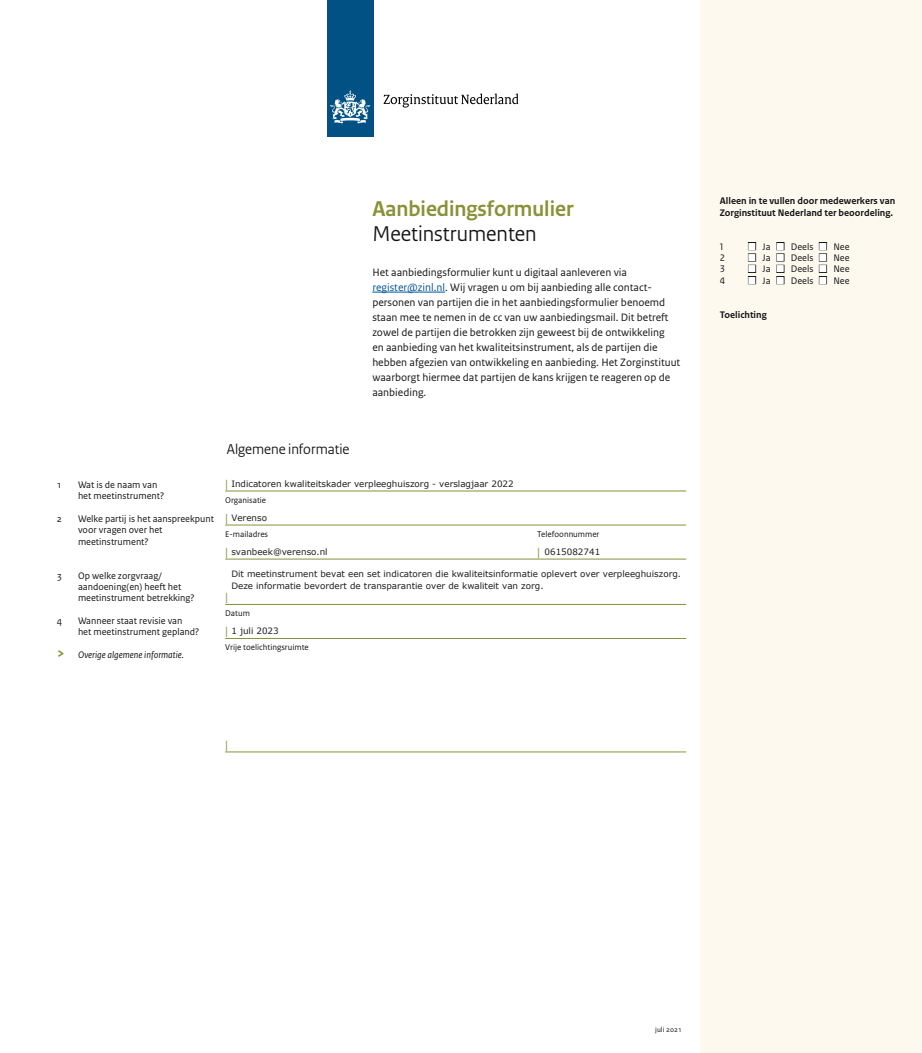
<style>
.page{position:relative;width:922px;height:1053px;background:#fff}
.page>*{position:absolute;margin:0;border:0;box-sizing:border-box;transform-origin:0 0}
.t1{font:700 22.5px "Rijksoverheid Sans Heading";color:#899237}
.t2{font:22.5px "Rijksoverheid Sans Heading";color:#141517}
.t3{font:15px "Rijksoverheid Sans Heading";color:#141517}
.t4{font:12.5px "Rijksoverheid Sans Text";color:#899237}
.t5{font:11.25px/15px "Rijksoverheid Sans Text";color:#141517}
.t6{font:10px/11.4px "Rijksoverheid Sans Text";color:#141517}
.t7{font:700 10px/11.4px "Rijksoverheid Sans Text";color:#141517}
.t8{font:italic 10px "Rijksoverheid Sans Text";color:#141517}
.t9{font:8.75px/11.4px "Verdana";color:#1d1e1f}
.t10{font:8.75px "Rijksoverheid Sans Text";color:#141517}
.t11{font:7.5px "Rijksoverheid Sans Text";color:#141517}
.s1{color:#015397}
.s2{font-weight:700;font-style:normal;font-size:15px;color:#899237}
</style>
<div class="page">
<div style="left:327px;top:0;width:46px;height:136px;background:#015185"></div>
<svg style="left:330px;top:90px;width:40px;height:34px"></svg>
<svg style="left:383px;top:94px;width:135px;height:14px"></svg>
<div style="left:700px;top:0;width:221px;height:1052px;background:#fef9ee"></div>
<hr style="left:372px;top:292px;width:73px;height:1px;background:#015397">
<hr style="left:225px;top:490px;width:461px;height:1px;background:#899237">
<hr style="left:225px;top:524px;width:461px;height:1px;background:#899237">
<hr style="left:225px;top:558px;width:461px;height:1px;background:#899237">
<hr style="left:225px;top:604px;width:461px;height:1px;background:#899237">
<hr style="left:225px;top:638px;width:461px;height:1px;background:#899237">
<hr style="left:225px;top:751px;width:461px;height:1px;background:#899237">
<h1 class="t1" style="left:372px;top:199px;width:203px">Aanbiedingsformulier</h1>
<h1 class="t2" style="left:372px;top:224px;width:166px">Meetinstrumenten</h1>
<p class="t5" style="left:372px;top:265px;width:309px">Het aanbiedingsformulier kunt u digitaal aanleveren via <span class="s1">register@zinl.nl</span>. Wij vragen u om bij aanbieding alle contact&shy;personen van partijen die in het aanbiedingsformulier benoemd staan mee te nemen in de cc van uw aanbiedingsmail. Dit betreft zowel de partijen die betrokken zijn geweest bij de ontwikkeling<br>en aanbieding van het kwaliteitsinstrument, als de partijen die hebben afgezien van ontwikkeling en aanbieding. Het Zorginstituut waarborgt hiermee dat partijen de kans krijgen te reageren op de aanbieding.</p>
<p class="t6" style="left:57px;top:479px;width:7px">1</p>
<p class="t6" style="left:78px;top:479px;width:88px">Wat is de naam van het meetinstrument?</p>
<p class="t6" style="left:57px;top:513px;width:7px">2</p>
<p class="t6" style="left:78px;top:513px;width:138px">Welke partij is het aanspreekpunt voor vragen over het meetinstrument?</p>
<p class="t6" style="left:57px;top:570px;width:7px">3</p>
<p class="t6" style="left:78px;top:570px;width:118px">Op welke zorgvraag/ aandoening(en) heeft het meetinstrument betrekking?</p>
<p class="t6" style="left:57px;top:615px;width:7px">4</p>
<p class="t6" style="left:78px;top:615px;width:123px">Wanneer staat revisie van<br>het meetinstrument gepland?</p>
<p class="t8" style="left:57px;top:650px;width:129px"><span class="s2">&gt;</span> Overige algemene informatie.</p>
<h2 class="t3" style="left:227px;top:443px;width:124px">Algemene informatie</h2>
<p class="t4" style="left:225px;top:479px;width:5px">|</p>
<p class="t10" style="left:225px;top:496px;width:43px">Organisatie</p>
<p class="t4" style="left:225px;top:513px;width:5px">|</p>
<p class="t10" style="left:225px;top:530px;width:44px">E-mailadres</p>
<p class="t10" style="left:537px;top:530px;width:64px">Telefoonnummer</p>
<p class="t4" style="left:225px;top:547px;width:5px">|</p>
<p class="t4" style="left:537px;top:547px;width:5px">|</p>
<p class="t4" style="left:225px;top:592px;width:5px">|</p>
<p class="t10" style="left:225px;top:610px;width:26px">Datum</p>
<p class="t4" style="left:225px;top:626px;width:5px">|</p>
<p class="t10" style="left:225px;top:644px;width:85px">Vrije toelichtingsruimte</p>
<p class="t9" style="left:231px;top:477px;width:284px">Indicatoren kwaliteitskader verpleeghuiszorg - verslagjaar 2022</p>
<p class="t9" style="left:231px;top:511px;width:37px">Verenso</p>
<p class="t9" style="left:231px;top:545px;width:98px">svanbeek@verenso.nl</p>
<p class="t9" style="left:544px;top:545px;width:57px">0615082741</p>
<p class="t9" style="left:231px;top:568px;width:451px">Dit meetinstrument bevat een set indicatoren die kwaliteitsinformatie oplevert over verpleeghuiszorg.<br>Deze informatie bevordert de transparantie over de kwaliteit van zorg.</p>
<p class="t9" style="left:231px;top:625px;width:49px">1 juli 2023</p>
<p class="t4" style="left:225px;top:739px;width:5px">|</p>
<p class="t7" style="left:719px;top:196px;width:177px">Alleen in te vullen door medewerkers van<br>Zorginstituut Nederland ter beoordeling.</p>
<p class="t6" style="left:719px;top:241px;width:5px">1</p>
<p class="t6" style="left:762px;top:241px;width:10px">Ja</p>
<p class="t6" style="left:790px;top:241px;width:24px">Deels</p>
<p class="t6" style="left:833px;top:241px;width:18px">Nee</p>
<p class="t6" style="left:719px;top:252px;width:7px">2</p>
<p class="t6" style="left:762px;top:252px;width:10px">Ja</p>
<p class="t6" style="left:790px;top:252px;width:24px">Deels</p>
<p class="t6" style="left:833px;top:252px;width:18px">Nee</p>
<p class="t6" style="left:719px;top:264px;width:7px">3</p>
<p class="t6" style="left:762px;top:264px;width:10px">Ja</p>
<p class="t6" style="left:790px;top:264px;width:24px">Deels</p>
<p class="t6" style="left:833px;top:264px;width:18px">Nee</p>
<p class="t6" style="left:719px;top:275px;width:7px">4</p>
<p class="t6" style="left:762px;top:275px;width:10px">Ja</p>
<p class="t6" style="left:790px;top:275px;width:24px">Deels</p>
<p class="t6" style="left:833px;top:275px;width:18px">Nee</p>
<p class="t7" style="left:719px;top:309px;width:48px">Toelichting</p>
<p class="t11" style="left:655px;top:1026px;width:28px">juli 2021</p>
</div>
